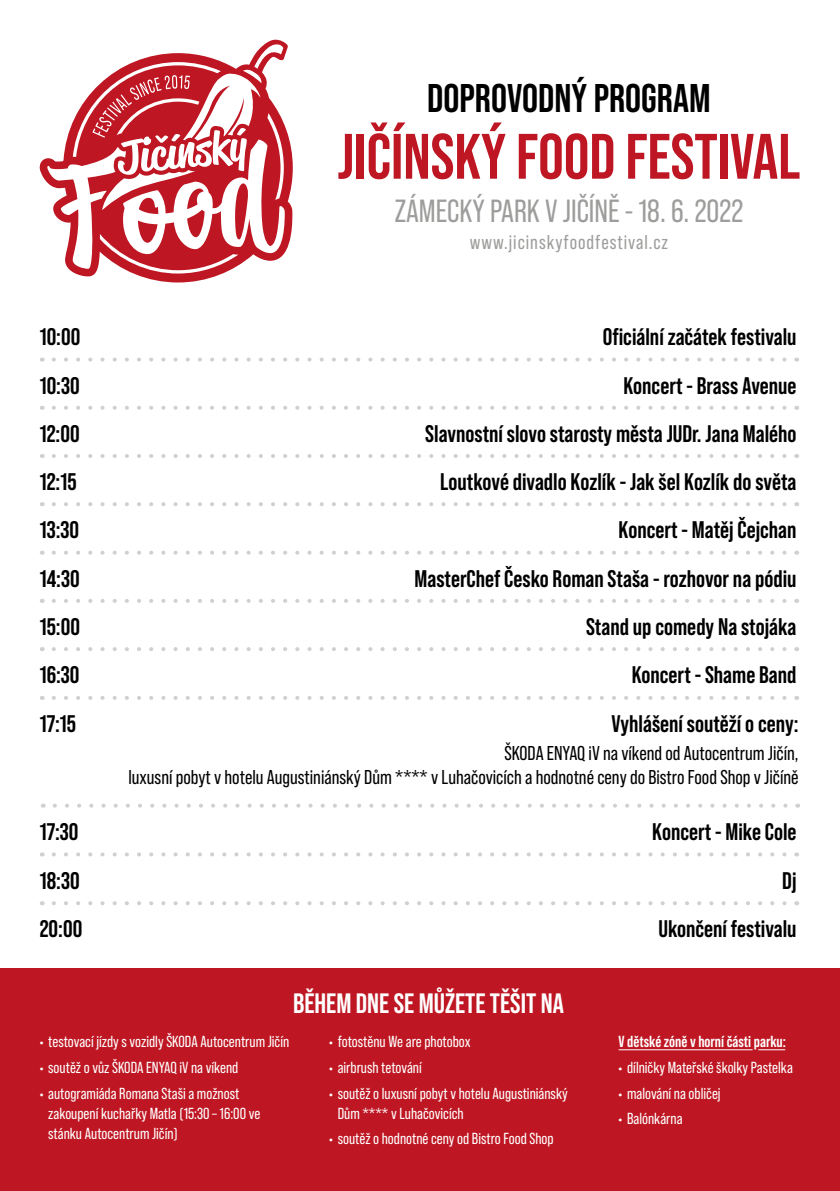
<style>
.page{position:relative;width:840px;height:1191px;background:#fff}
.page>*{position:absolute;margin:0;border:0;box-sizing:border-box;transform-origin:0 0}
.t1{font:700 64px "Bebas Neue Pro";color:#be1622}
.t2{font:700 40px "Bebas Neue Pro";color:#000}
.t3{font:32px "Bebas Neue Pro";color:#9d9d9c}
.t4{font:700 28px "Bebas Neue Pro";color:#fff}
.t5{font:700 24px "Bebas Neue Pro";color:#000}
.t6{font:20px/24px "Bebas Neue Pro";color:#000;text-align:right}
.t7{font:20px "Bebas Neue Pro";letter-spacing:.05em;color:#9d9d9c}
.t8{font:16px/20px "Bebas Neue Pro";color:#fff}
.t9{font:700 16px "Bebas Neue Pro";color:#fff}
.s1{font-family:"Myriad Pro";font-weight:300;font-stretch:condensed}
</style>
<div class="page">
<div style="left:0;top:968px;width:839px;height:223px;background:#be1622"></div>
<svg style="left:54px;top:357px;width:733px;height:4px"></svg>
<svg style="left:54px;top:550px;width:733px;height:4px"></svg>
<svg style="left:54px;top:454px;width:733px;height:4px"></svg>
<svg style="left:54px;top:647px;width:733px;height:4px"></svg>
<svg style="left:54px;top:852px;width:733px;height:4px"></svg>
<svg style="left:54px;top:406px;width:733px;height:4px"></svg>
<svg style="left:54px;top:599px;width:733px;height:4px"></svg>
<svg style="left:54px;top:502px;width:733px;height:4px"></svg>
<svg style="left:54px;top:696px;width:733px;height:4px"></svg>
<svg style="left:54px;top:901px;width:733px;height:4px"></svg>
<svg style="left:55px;top:803px;width:733px;height:4px"></svg>
<hr style="left:618px;top:1049px;width:134px;height:1px;background:#fff">
<svg style="left:758px;top:1049px;width:26px;height:1px"></svg>
<svg style="left:40px;top:39px;width:252px;height:243px"></svg>
<svg style="left:47px;top:42px;width:238px;height:231px"></svg>
<h2 class="t2" style="left:427px;top:75px;width:285px">DOPROVODNÝ PROGRAM</h2>
<h1 class="t1" style="left:337px;top:120px;width:464px">JIČÍNSKÝ FOOD FESTIVAL</h1>
<h3 class="t3" style="left:394px;top:193px;width:349px">ZÁMECKÝ PARK V JIČÍNĚ - 18. 6. 2022</h3>
<p class="t7" style="left:469px;top:231px;width:200px">www.jicinskyfoodfestival.cz</p>
<h3 class="t5" style="left:40px;top:323px;width:42px">10:00</h3>
<h3 class="t5" style="left:602px;top:323px;width:195px">Oficiální začátek festivalu</h3>
<h3 class="t5" style="left:40px;top:371px;width:41px">10:30</h3>
<h3 class="t5" style="left:623px;top:371px;width:174px">Koncert - Brass Avenue</h3>
<h3 class="t5" style="left:40px;top:419px;width:41px">12:00</h3>
<h3 class="t5" style="left:425px;top:419px;width:372px">Slavnostní slovo starosty města JUDr. Jana Malého</h3>
<h3 class="t5" style="left:40px;top:468px;width:38px">12:15</h3>
<h3 class="t5" style="left:440px;top:468px;width:358px">Loutkové divadlo Kozlík - Jak šel Kozlík do světa</h3>
<h3 class="t5" style="left:40px;top:516px;width:41px">13:30</h3>
<h3 class="t5" style="left:618px;top:516px;width:179px">Koncert - Matěj Čejchan</h3>
<h3 class="t5" style="left:40px;top:565px;width:41px">14:30</h3>
<h3 class="t5" style="left:414px;top:565px;width:383px">MasterChef Česko Roman Staša - rozhovor na pódiu</h3>
<h3 class="t5" style="left:40px;top:612px;width:42px">15:00</h3>
<h3 class="t5" style="left:585px;top:612px;width:212px">Stand up comedy Na stojáka</h3>
<h3 class="t5" style="left:40px;top:661px;width:41px">16:30</h3>
<h3 class="t5" style="left:631px;top:661px;width:166px">Koncert - Shame Band</h3>
<h3 class="t5" style="left:40px;top:710px;width:38px">17:15</h3>
<h3 class="t5" style="left:611px;top:710px;width:188px">Vyhlášení soutěží o ceny:</h3>
<p class="t6" style="left:128px;top:741px;width:671px">ŠKODA ENYAQ iV na víkend od Autocentrum Jičín,<br>luxusní pobyt v hotelu Augustiniánský Dům **** v Luhačovicích a hodnotné ceny do Bistro Food Shop v Jičíně</p>
<h3 class="t5" style="left:40px;top:818px;width:40px">17:30</h3>
<h3 class="t5" style="left:651px;top:818px;width:146px">Koncert - Mike Cole</h3>
<h3 class="t5" style="left:40px;top:866px;width:41px">18:30</h3>
<h3 class="t5" style="left:781px;top:866px;width:16px">Dj</h3>
<h3 class="t5" style="left:40px;top:915px;width:44px">20:00</h3>
<h3 class="t5" style="left:658px;top:915px;width:140px">Ukončení festivalu</h3>
<h3 class="t4" style="left:293px;top:987px;width:272px">BĚHEM DNE SE MŮŽETE TĚŠIT NA</h3>
<p class="t8" style="left:40px;top:1031px;width:251px"><span class="s1">•</span> testovací jízdy s vozidly ŠKODA Autocentrum Jičín</p>
<p class="t8" style="left:40px;top:1057px;width:200px"><span class="s1">•</span> soutěž o vůz ŠKODA ENYAQ iV na víkend</p>
<p class="t8" style="left:48px;top:1083px;width:213px;text-indent:-8px"><span class="s1">•</span> autogramiáda Romana Staši a možnost zakoupení kuchařky Matla (15:30 – 16:00 ve stánku Autocentrum Jičín)</p>
<p class="t8" style="left:329px;top:1031px;width:143px"><span class="s1">•</span> fotostěnu We are photobox</p>
<p class="t8" style="left:329px;top:1057px;width:94px"><span class="s1">•</span> airbrush tetování</p>
<p class="t8" style="left:337px;top:1083px;width:231px;text-indent:-8px"><span class="s1">•</span> soutěž o luxusní pobyt v hotelu Augustiniánský<br>Dům **** v Luhačovicích</p>
<p class="t8" style="left:329px;top:1128px;width:226px"><span class="s1">•</span> soutěž o hodnotné ceny od Bistro Food Shop</p>
<p class="t9" style="left:618px;top:1032px;width:169px">V dětské zóně v horní části parku:</p>
<p class="t8" style="left:618px;top:1057px;width:176px"><span class="s1">•</span> dílničky Mateřské školky Pastelka</p>
<p class="t8" style="left:618px;top:1083px;width:103px"><span class="s1">•</span> malování na obličej</p>
<p class="t8" style="left:618px;top:1108px;width:65px"><span class="s1">•</span> Balónkárna</p>
</div>
